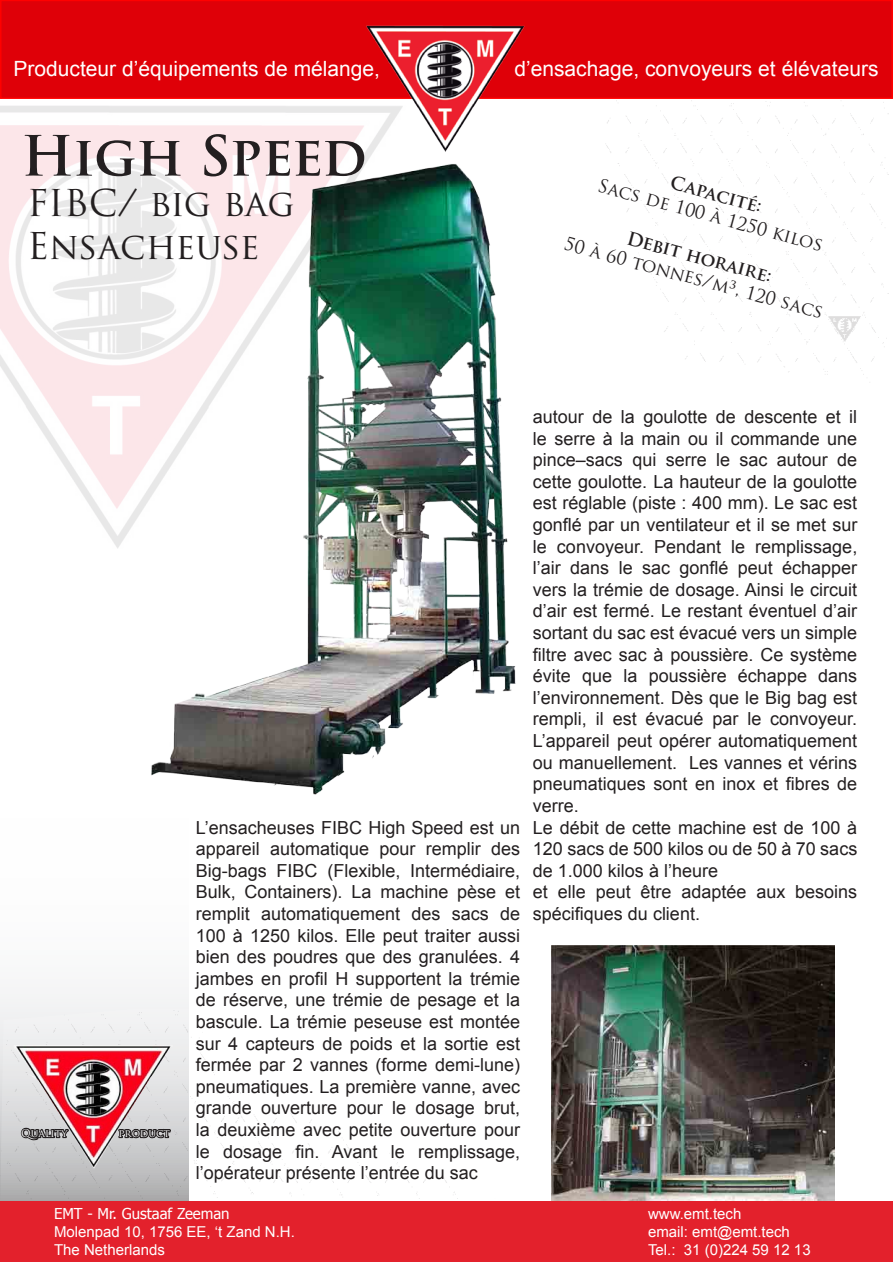
<style>
.page{position:relative;width:893px;height:1263px;background:#fff}
.page>*{position:absolute;margin:0;border:0;box-sizing:border-box;transform-origin:0 0}
.Kop_1{font:700 54px "Trajan Pro";letter-spacing:-.02em;color:#231f20}
.Kop_2{font:36px/43.2px "Trajan Pro";color:#231f20}
.t1{font:21px "Arial";color:#fff}
.Hoofdtekst_Arial_12{font:18px/21.6px "Arial";color:#231f20;text-align:justify}
.hoofdstekst_arial_12{font:18px "Trajan Pro";color:#231f20}
.hoofdstekst_arial_12-2{font:700 18px "Trajan Pro";color:#231f20}
.t2{font:15px "Arial";color:#fff}
.t3{font:15px "Tahoma";color:#fff}
.t4{font:10.5px "Trajan Pro";color:#fff}
</style>
<div class="page">
<img style="left:605px;top:100px;width:284px;height:275px">
<img style="left:0;top:1008px;width:216px;height:193px">
<img style="left:202px;top:1071px;width:256px;height:130px">
<div style="left:0;top:1201px;width:893px;height:61px;background:#e3212c"></div>
<div style="left:1px;top:0;width:891px;height:98px;background:#df0008"></div>
<div style="left:0;top:0;width:893px;height:99px;border:2px solid #f00"></div>
<img style="left:364px;top:0;width:163px;height:152px">
<img style="left:0;top:106px;width:410px;height:442px">
<img style="left:149px;top:161px;width:367px;height:634px">
<img style="left:552px;top:946px;width:282px;height:255px">
<img style="left:14px;top:1046px;width:158px;height:123px">
<svg style="left:20px;top:1118px;width:50px;height:30px"></svg>
<svg style="left:117px;top:1127px;width:55px;height:25px"></svg>
<p class="t1" style="left:14px;top:54px;width:368px">Producteur d’équipements de mélange,</p>
<p class="t1" style="left:514px;top:54px;width:366px">d’ensachage, convoyeurs et élévateurs</p>
<p class="Kop_1" style="left:21px;top:122px;width:347px">High Speed</p>
<p class="Kop_2" style="left:27px;top:181px;width:269px">FIBC/ big bag<br>Ensacheuse</p>
<p class="hoofdstekst_arial_12-2" style="left:674px;top:171px;width:95px;rotate:15deg">Capacité:</p>
<p class="hoofdstekst_arial_12-2" style="left:630px;top:227px;width:151px;rotate:15deg">Debit horaire:</p>
<p class="hoofdstekst_arial_12" style="left:601px;top:174px;width:234px;rotate:15deg">Sacs de 100 à 1250 kilos</p>
<p class="hoofdstekst_arial_12" style="left:568px;top:232px;width:269px;rotate:15deg">50 à 60 tonnes/m³, 120 sacs</p>
<p class="t4" style="left:21px;top:1126px;width:48px">Quality</p>
<p class="t4" style="left:119px;top:1126px;width:53px">product</p>
<p class="Hoofdtekst_Arial_12" style="left:196px;top:816px;width:326px">L’ensacheuses FIBC High Speed est un appareil automatique pour remplir des Big-bags FIBC (Flexible, Intermédiaire, Bulk, Containers). La machine pèse et remplit automatiquement des sacs de 100 à 1250 kilos. Elle peut traiter aussi bien des poudres que des granulées. 4 jambes en profil H supportent la trémie de réserve, une trémie de pesage et la bascule. La trémie peseuse est montée sur 4 capteurs de poids et la sortie est fermée par 2 vannes (forme demi-lune) pneumatiques. La première vanne, avec grande ouverture pour le dosage brut, la deuxième avec petite ouverture pour le dosage fin. Avant le remplissage, l’opérateur présente l’entrée du sac</p>
<p class="Hoofdtekst_Arial_12" style="left:533px;top:406px;width:326px">autour de la goulotte de descente et il le serre à la main ou il commande une pince–sacs qui serre le sac autour de cette goulotte. La hauteur de la goulotte est réglable (piste : 400 mm). Le sac est gonflé par un ventilateur et il se met sur le convoyeur. Pendant le remplissage, l’air dans le sac gonflé peut échapper vers la trémie de dosage. Ainsi le circuit d’air est fermé. Le restant éventuel d’air sortant du sac est évacué vers un simple filtre avec sac à poussière. Ce système évite que la poussière échappe dans l’environnement. Dès que le Big bag est rempli, il est évacué par le convoyeur.<br>L’appareil peut opérer automatiquement ou manuellement. Les vannes et vérins pneumatiques sont en inox et fibres de verre.</p>
<p class="Hoofdtekst_Arial_12" style="left:533px;top:816px;width:326px">Le débit de cette machine est de 100 à 120 sacs de 500 kilos ou de 50 à 70 sacs de 1.000 kilos à l’heure</p>
<p class="Hoofdtekst_Arial_12" style="left:533px;top:881px;width:326px">et elle peut être adaptée aux besoins spécifiques du client.</p>
<p class="t3" style="left:54px;top:1204px;width:177px">EMT - Mr. Gustaaf Zeeman</p>
<p class="t2" style="left:648px;top:1204px;width:95px">www.emt.tech</p>
<p class="t2" style="left:54px;top:1222px;width:242px">Molenpad 10, 1756 EE, ‘t Zand N.H.</p>
<p class="t2" style="left:648px;top:1222px;width:143px">email: emt@emt.tech</p>
<p class="t2" style="left:54px;top:1240px;width:112px">The Netherlands</p>
<p class="t2" style="left:648px;top:1240px;width:164px">Tel.: 31 (0)224 59 12 13</p>
</div>
